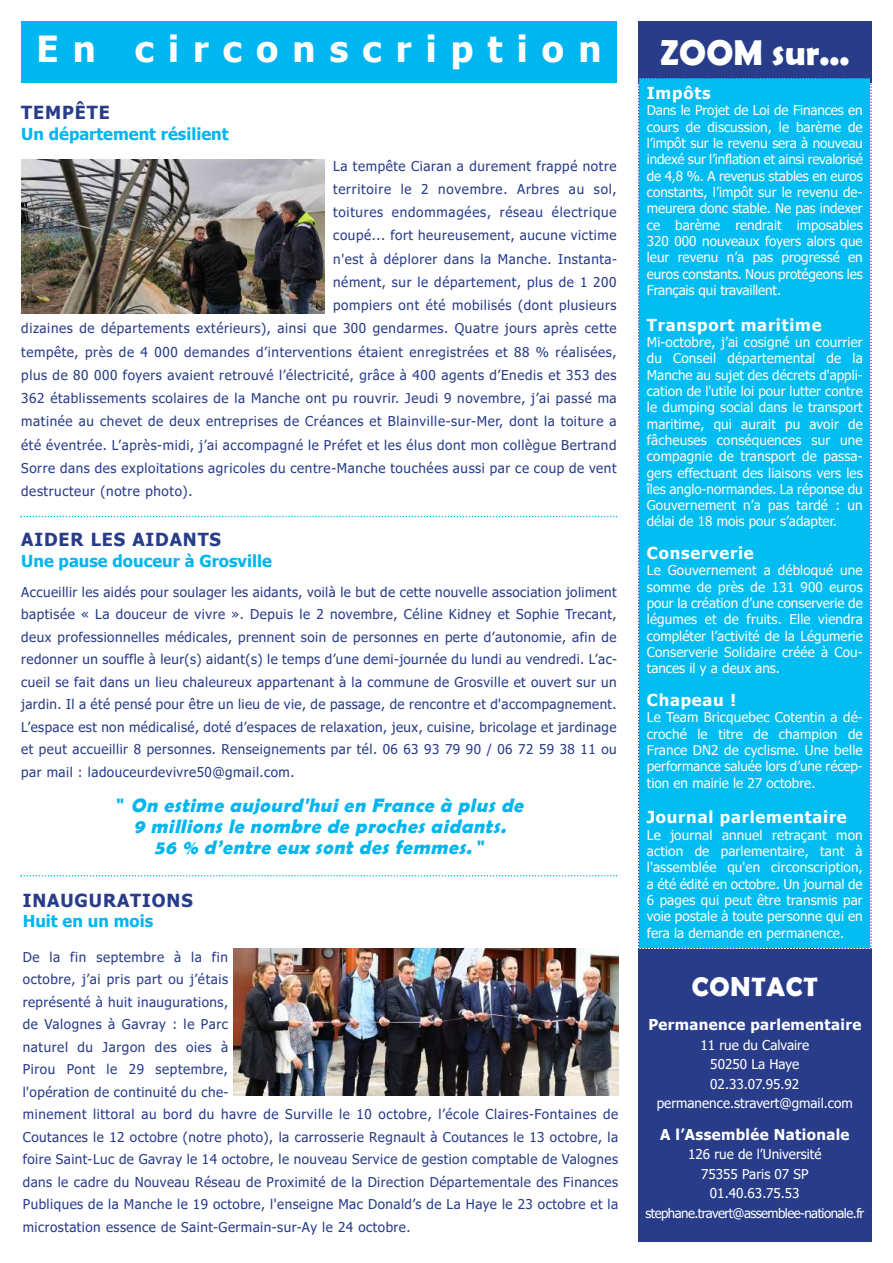
<style>
.page{position:relative;width:893px;height:1263px;background:#fff}
.page>*{position:absolute;margin:0;border:0;box-sizing:border-box;transform-origin:0 0}
.t1{font:700 36px "Tahoma";letter-spacing:.395em;color:#fff}
.t2{font:700 36px "Berlin Sans FB Demi";color:#fff}
.t3{font:700 27px "Berlin Sans FB Demi";letter-spacing:.03em;color:#fff}
.t4{font:italic 700 19.5px/21px "Berlin Sans FB Demi";color:#00b6f0;text-align:center}
.t5{font:700 18px "Tahoma";letter-spacing:.05em;color:#283c8a}
.t6{font:700 16.5px "Tahoma";letter-spacing:.05em;color:#fff}
.t7{font:700 16.5px "Tahoma";color:#00b6f0}
.t8{font:700 15px "Tahoma";letter-spacing:.025em;color:#fff}
.t9{font:13.5px/22.5px "Tahoma";letter-spacing:.045em;color:#283c8a}
.t10{font:13.5px/16.4px "Tahoma";color:#fff;text-align:justify}
.t11{font:13.2px "Tahoma";letter-spacing:-.04em;color:#fff}
.s1{font-style:normal}
</style>
<div class="page">
<div style="left:21px;top:21px;width:596px;height:61px;background:#00b6f0"></div>
<div style="left:638px;top:949px;width:234px;height:293px;background:#283c8a"></div>
<svg style="left:21px;top:516px;width:596px;height:1px"></svg>
<div style="left:638px;top:21px;width:234px;height:61px;background:#283c8a"></div>
<div style="left:638px;top:78px;width:234px;height:871px;background:#01bdf2"></div>
<svg style="left:21px;top:875px;width:596px;height:1px"></svg>
<img style="left:21px;top:159px;width:304px;height:155px">
<img style="left:233px;top:948px;width:385px;height:147px">
<h1 class="t1" style="left:36px;top:26px;width:566px">En circonscription</h1>
<h3 class="t5" style="left:21px;top:101px;width:90px">TEMPÊTE</h3>
<p class="t7" style="left:21px;top:123px;width:209px">Un département résilient</p>
<p class="t9" style="left:333px;top:154px;width:285px">La tempête Ciaran a durement frappé notre</p>
<p class="t9" style="left:333px;top:177px;width:285px">territoire le 2 novembre. Arbres au sol,</p>
<p class="t9" style="left:333px;top:200px;width:285px">toitures endommagées, réseau électrique</p>
<p class="t9" style="left:333px;top:224px;width:285px">coupé... fort heureusement, aucune victime</p>
<p class="t9" style="left:333px;top:247px;width:285px">n'est à déplorer dans la Manche. Instanta-</p>
<p class="t9" style="left:333px;top:270px;width:285px">nément, sur le département, plus de 1 200</p>
<p class="t9" style="left:333px;top:293px;width:285px">pompiers ont été mobilisés (dont plusieurs</p>
<p class="t9" style="left:21px;top:317px;width:597px">dizaines de départements extérieurs), ainsi que 300 gendarmes. Quatre jours après cette</p>
<p class="t9" style="left:21px;top:340px;width:597px">tempête, près de 4 000 demandes d’interventions étaient enregistrées et 88 % réalisées,</p>
<p class="t9" style="left:21px;top:363px;width:597px">plus de 80 000 foyers avaient retrouvé l’électricité, grâce à 400 agents d’Enedis et 353 des</p>
<p class="t9" style="left:21px;top:386px;width:597px">362 établissements scolaires de la Manche ont pu rouvrir. Jeudi 9 novembre, j’ai passé ma</p>
<p class="t9" style="left:21px;top:410px;width:597px">matinée au chevet de deux entreprises de Créances et Blainville-sur-Mer, dont la toiture a</p>
<p class="t9" style="left:21px;top:433px;width:597px">été éventrée. L’après-midi, j’ai accompagné le Préfet et les élus dont mon collègue Bertrand</p>
<p class="t9" style="left:21px;top:456px;width:597px">Sorre dans des exploitations agricoles du centre-Manche touchées aussi par ce coup de vent</p>
<p class="t9" style="left:21px;top:479px;width:173px">destructeur (notre photo).</p>
<h3 class="t5" style="left:21px;top:528px;width:201px">AIDER LES AIDANTS</h3>
<p class="t7" style="left:21px;top:550px;width:252px">Une pause douceur à Grosville</p>
<p class="t9" style="left:21px;top:580px;width:597px;text-align:justify">Accueillir les aidés pour soulager les aidants, voilà le but de cette nouvelle association joliment baptisée « La douceur de vivre ». Depuis le 2 novembre, Céline Kidney et Sophie Trecant, deux professionnelles médicales, prennent soin de personnes en perte d’autonomie, afin de redonner un souffle à leur(s) aidant(s) le temps d’une demi-journée du lundi au vendredi. L’ac&shy;cueil se fait dans un lieu chaleureux appartenant à la commune de Grosville et ouvert sur un jardin. Il a été pensé pour être un lieu de vie, de passage, de rencontre et d'accompagnement.<br>L’espace est non médicalisé, doté d’espaces de relaxation, jeux, cuisine, bricolage et jardinage et peut accueillir 8 personnes. Renseignements par tél. 06 63 93 79 90 / 06 72 59 38 11 ou par mail : ladouceurdevivre50@gmail.com.</p>
<h3 class="t4" style="left:116px;top:794px;width:413px"><span class="s1">"</span> On estime aujourd'hui en France à plus de<br>9 millions le nombre de proches aidants.<br>56 % d’entre eux sont des femmes. <span class="s1">"</span></h3>
<h3 class="t5" style="left:23px;top:889px;width:171px">INAUGURATIONS</h3>
<p class="t7" style="left:23px;top:911px;width:132px">Huit en un mois</p>
<p class="t9" style="left:23px;top:945px;width:597px">De la fin septembre à la fin<br>octobre, j’ai pris part ou j’étais<br>représenté à huit inaugurations,<br>de Valognes à Gavray : le Parc<br>naturel du Jargon des oies à<br>Pirou Pont le 29 septembre,<br>l'opération de continuité du che-<br>minement littoral au bord du havre de Surville le 10 octobre, l’école Claires-Fontaines de Coutances le 12 octobre (notre photo), la carrosserie Regnault à Coutances le 13 octobre, la foire Saint-Luc de Gavray le 14 octobre, le nouveau Service de gestion comptable de Valognes dans le cadre du Nouveau Réseau de Proximité de la Direction Départementale des Finances Publiques de la Manche le 19 octobre, l'enseigne Mac Donald’s de La Haye le 23 octobre et la microstation essence de Saint-Germain-sur-Ay le 24 octobre.</p>
<h1 class="t2" style="left:660px;top:31px;width:191px">ZOOM sur...</h1>
<p class="t6" style="left:647px;top:82px;width:65px">Impôts</p>
<p class="t10" style="left:647px;top:102px;width:217px">Dans le Projet de Loi de Finances en cours de discussion, le barème de l’impôt sur le revenu sera à nouveau indexé sur l’inflation et ainsi revalorisé de 4,8 %. A revenus stables en euros constants, l’impôt sur le revenu de&shy;meurera donc stable. Ne pas indexer ce barème rendrait imposables 320 000 nouveaux foyers alors que leur revenu n’a pas progressé en euros constants. Nous protégeons les Français qui travaillent.</p>
<p class="t6" style="left:647px;top:314px;width:176px">Transport maritime</p>
<p class="t10" style="left:647px;top:333px;width:217px">Mi-octobre, j’ai cosigné un courrier du Conseil départemental de la Manche au sujet des décrets d'appli&shy;cation de l'utile loi pour lutter contre le dumping social dans le transport maritime, qui aurait pu avoir de fâcheuses conséquences sur une compagnie de transport de passa&shy;gers effectuant des liaisons vers les îles anglo-normandes. La réponse du Gouvernement n’a pas tardé : un délai de 18 mois pour s’adapter.</p>
<p class="t6" style="left:647px;top:543px;width:108px">Conserverie</p>
<p class="t10" style="left:647px;top:562px;width:217px">Le Gouvernement a débloqué une somme de près de 131 900 euros pour la création d’une conserverie de légumes et de fruits. Elle viendra compléter l’activité de la Légumerie Conserverie Solidaire créée à Cou&shy;tances il y a deux ans.</p>
<p class="t6" style="left:647px;top:689px;width:91px">Chapeau !</p>
<p class="t10" style="left:647px;top:709px;width:217px">Le Team Bricquebec Cotentin a dé&shy;croché le titre de champion de France DN2 de cyclisme. Une belle performance saluée lors d’une récep&shy;tion en mairie le 27 octobre.</p>
<p class="t6" style="left:647px;top:807px;width:201px">Journal parlementaire</p>
<p class="t10" style="left:647px;top:826px;width:217px">Le journal annuel retraçant mon action de parlementaire, tant à l'assemblée qu'en circonscription, a été édité en octobre. Un journal de 6 pages qui peut être transmis par voie postale à toute personne qui en fera la demande en permanence.</p>
<h2 class="t3" style="left:692px;top:971px;width:128px">CONTACT</h2>
<p class="t8" style="left:648px;top:1015px;width:214px">Permanence parlementaire</p>
<p class="t10" style="left:657px;top:1034px;width:198px;line-height:19.5px;text-align:center">11 rue du Calvaire<br>50250 La Haye<br>02.33.07.95.92 permanence.stravert@gmail.com</p>
<p class="t8" style="left:660px;top:1125px;width:191px">A l’Assemblée Nationale</p>
<p class="t10" style="left:688px;top:1144px;width:135px;line-height:19.5px;text-align:center">126 rue de l’Université<br>75355 Paris 07 SP<br>01.40.63.75.53</p>
<p class="t11" style="left:645px;top:1204px;width:220px">stephane.travert@assemblee-nationale.fr</p>
</div>
